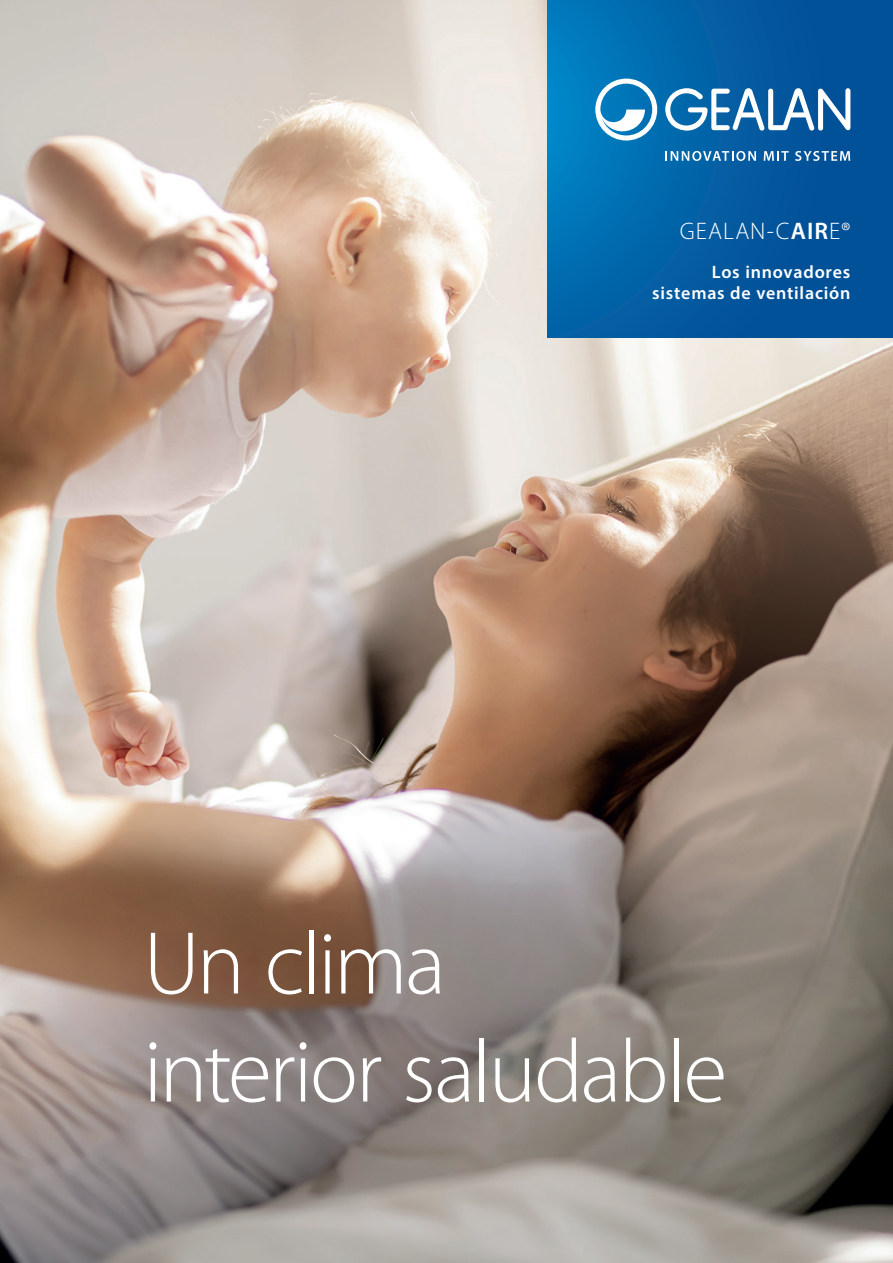
<style>
.page{position:relative;width:893px;height:1263px;background:#fff}
.page>*{position:absolute;margin:0;border:0;box-sizing:border-box;transform-origin:0 0}
.t1{font:300 90px/108px "Myriad Pro";letter-spacing:-.03em;color:#fff}
.t2{font:300 24px "Myriad Pro";letter-spacing:.04em;color:#fff}
.t3{font:600 18px/21.6px "Myriad Pro";letter-spacing:.045em;color:#fff;text-align:right}
.s1{font-weight:600}
</style>
<div class="page">
<img style="left:0;top:0;width:893px;height:1263px">
<svg style="left:547px;top:0;width:346px;height:337px"></svg>
<svg style="left:595px;top:79px;width:62px;height:62px"></svg>
<svg style="left:665px;top:88px;width:185px;height:43px"></svg>
<svg style="left:665px;top:151px;width:91px;height:10px"></svg>
<svg style="left:764px;top:151px;width:25px;height:10px"></svg>
<svg style="left:795px;top:151px;width:55px;height:10px"></svg>
<h2 class="t2" style="left:680px;top:217px;width:172px">GEALAN-C<span class="s1">AIR</span>E®</h2>
<p class="t3" style="left:652px;top:260px;width:200px">Los innovadores sistemas de ventilación</p>
<h1 class="t1" style="left:144px;top:909px;width:585px">Un clima<br>interior saludable</h1>
</div>
